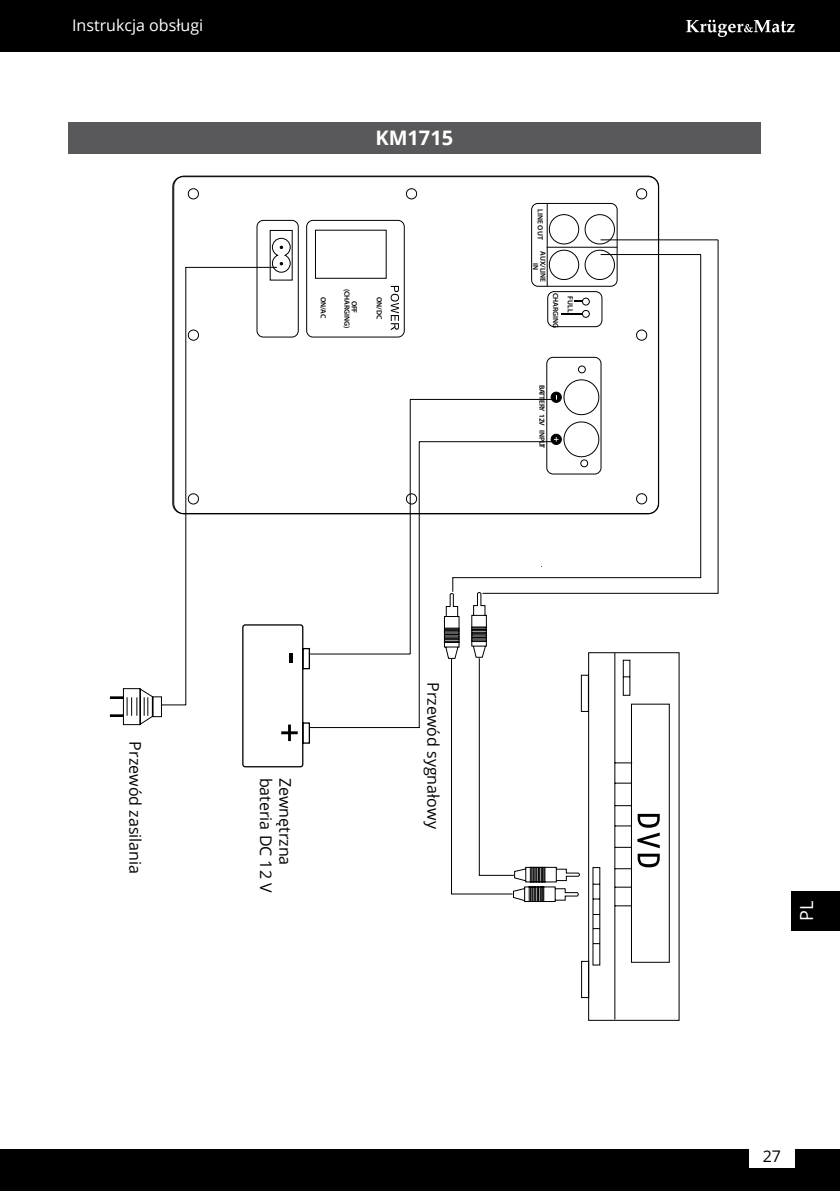
<style>
.page{position:relative;width:840px;height:1191px;background:#fff}
.page>*{position:absolute;margin:0;border:0;box-sizing:border-box;transform-origin:0 0}
.t1{font:700 20px "Open Sans";color:#fff}
.t2{font:18px "Open Sans";color:#fff}
.t3{font:16px "Open Sans";color:#000}
.t4{font:16px "Open Sans";color:#fff}
.t5{font:600 7.4px/7.4px "Myriad Pro";color:#000;text-align:center}
</style>
<div class="page">
<div style="left:0;top:1149px;width:839px;height:42px;background:#000"></div>
<div style="left:0;top:0;width:839px;height:51px;background:#000"></div>
<svg style="left:686px;top:20px;width:108px;height:17px"></svg>
<div style="left:748px;top:1144px;width:46px;height:24px;background:#fff"></div>
<div style="left:790px;top:891px;width:49px;height:39px;background:#000"></div>
<div style="left:68px;top:122px;width:692px;height:31px;background:#59595b"></div>
<svg style="left:174px;top:175px;width:485px;height:340px"></svg>
<div style="left:547px;top:291px;width:55px;height:36px;border:1px solid #000;border-radius:6px"></div>
<svg style="left:582px;top:298px;width:7px;height:7px"></svg>
<div style="left:581px;top:298px;width:8px;height:7px;border:1px solid #000;border-radius:50%"></div>
<div style="left:582px;top:310px;width:7px;height:7px;background:#fff;border-radius:50%"></div>
<div style="left:581px;top:310px;width:8px;height:8px;border:1px solid #000;border-radius:50%"></div>
<hr style="left:561px;top:313px;width:21px;height:2px;background:#000">
<svg style="left:545px;top:356px;width:56px;height:119px"></svg>
<svg style="left:390px;top:286px;width:9px;height:44px"></svg>
<div style="left:315px;top:230px;width:71px;height:49px;border:1px solid #000"></div>
<div style="left:306px;top:220px;width:98px;height:117px;border:1px solid #000;border-radius:6px"></div>
<div style="left:256px;top:220px;width:42px;height:117px;border:1px solid #000;border-radius:6px"></div>
<svg style="left:271px;top:237px;width:20px;height:36px"></svg>
<hr style="left:546px;top:247px;width:70px;height:1px;background:#000">
<hr style="left:546px;top:203px;width:1px;height:83px;background:#000">
<svg style="left:242px;top:624px;width:68px;height:144px"></svg>
<hr style="left:482px;top:593px;width:235px;height:1px;background:#000">
<hr style="left:600px;top:239px;width:117px;height:1px;background:#000">
<svg style="left:443px;top:578px;width:236px;height:443px"></svg>
<hr style="left:699px;top:255px;width:1px;height:323px;background:#000">
<hr style="left:600px;top:254px;width:100px;height:1px;background:#000">
<hr style="left:452px;top:577px;width:248px;height:1px;background:#000">
<hr style="left:717px;top:240px;width:1px;height:353px;background:#000">
<hr style="left:410px;top:399px;width:146px;height:1px;background:#000">
<hr style="left:409px;top:399px;width:1px;height:255px;background:#000">
<hr style="left:310px;top:653px;width:100px;height:1px;background:#000">
<hr style="left:419px;top:441px;width:136px;height:1px;background:#000">
<hr style="left:418px;top:442px;width:1px;height:285px;background:#000">
<hr style="left:309px;top:727px;width:110px;height:1px;background:#000">
<hr style="left:185px;top:267px;width:92px;height:1px;background:#000">
<hr style="left:185px;top:267px;width:1px;height:438px;background:#000">
<svg style="left:110px;top:688px;width:76px;height:37px"></svg>
<h3 class="t4" style="left:72px;top:14px;width:132px">Instrukcja obsługi</h3>
<h1 class="t1" style="left:375px;top:124px;width:79px">KM1715</h1>
<p class="t5" style="left:358px;top:289px;width:41px;rotate:90deg">OFF (CHARGING)</p>
<p class="t5" style="left:327px;top:297px;width:14px;rotate:90deg">ON/</p>
<p class="t5" style="left:383px;top:297px;width:24px;rotate:90deg">ON/DC</p>
<p class="t5" style="left:327px;top:309px;width:11px;rotate:90deg">AC</p>
<p class="t5" style="left:544px;top:209px;width:31px;rotate:90deg">LINE OUT</p>
<p class="t5" style="left:546px;top:251px;width:32px;rotate:90deg">AUX/LINE<br>IN</p>
<p class="t5" style="left:577px;top:293px;width:37px;line-height:14.8px;text-align:left;text-indent:3px;rotate:90deg">FULL<br>CHARGING</p>
<p class="t5" style="left:545px;top:385px;width:65px;rotate:90deg">BATTERY 12 V INPUT</p>
<h3 class="t3" style="left:146px;top:741px;width:134px;rotate:90deg">Przewód zasilania</h3>
<h3 class="t3" style="left:277px;top:777px;width:116px;rotate:90deg">bateria DC 12 V</h3>
<h3 class="t3" style="left:296px;top:777px;width:89px;rotate:90deg">Zewnętrzna</h3>
<h3 class="t3" style="left:444px;top:682px;width:148px;rotate:90deg">Przewód sygnałowy</h3>
<h2 class="t2" style="left:793px;top:920px;width:22px;rotate:-90deg">PL</h2>
<h3 class="t3" style="left:762px;top:1145px;width:20px">27</h3>
</div>
